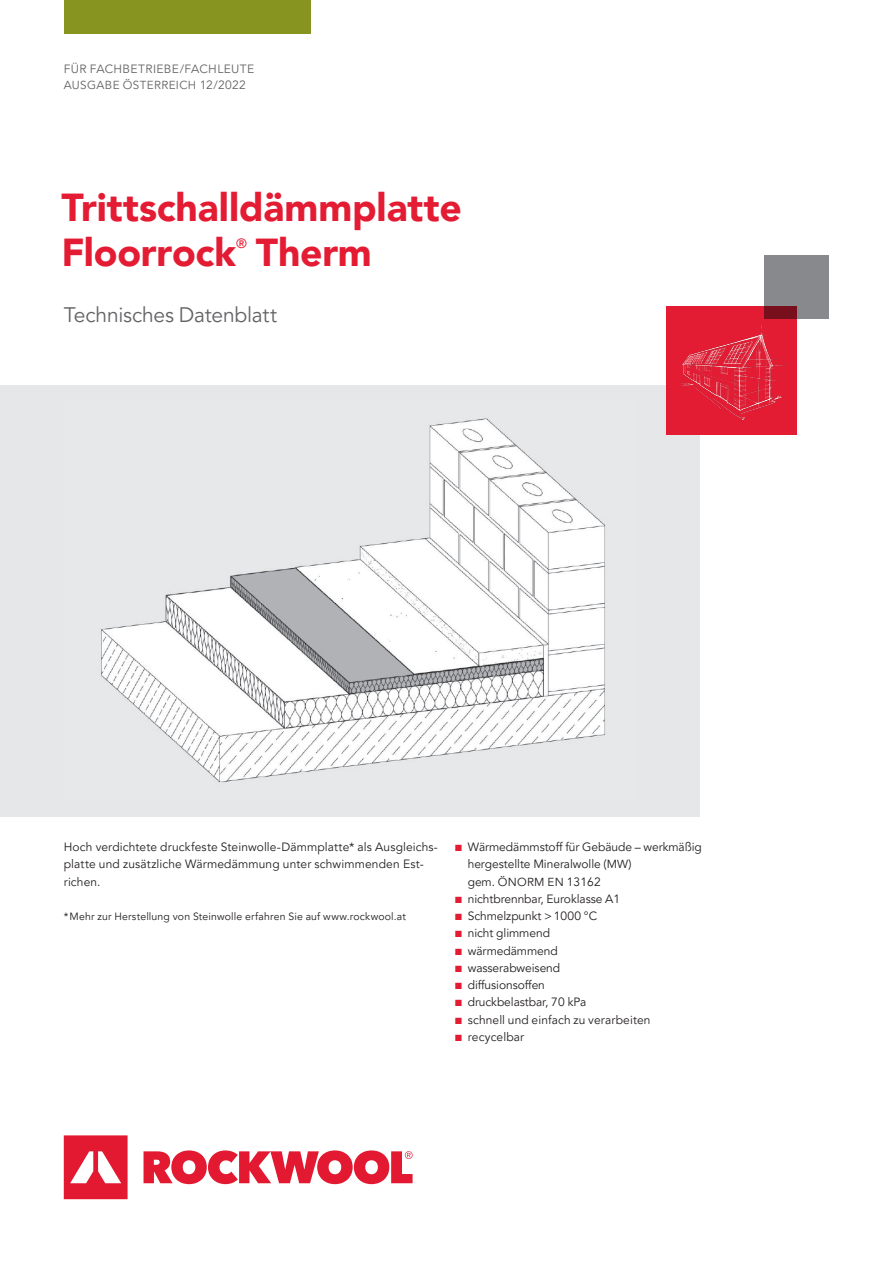
<style>
.page{position:relative;width:893px;height:1263px;background:#fff}
.page>*{position:absolute;margin:0;border:0;box-sizing:border-box;transform-origin:0 0}
.t1{font:900 39px/45px "Avenir LT Pro";letter-spacing:-.005em;color:#e31c33}
.t2{font:21px "Avenir LT Pro";letter-spacing:-.01em;color:#636366}
.t3{font:500 13.5px "Avenir LT Pro";color:#e31c33}
.t4{font:12px/17.2px "Avenir LT Pro";letter-spacing:-.005em;color:#231f20}
.t5{font:12px "Avenir LT Pro";letter-spacing:.03em;color:#636366}
.t6{font:11.7px "Avenir LT Pro";letter-spacing:.03em;color:#636366}
.t7{font:10.5px "Avenir LT Pro";letter-spacing:.015em;color:#231f20}
.s1{font-size:12px}
.s2{color:#e31c33}
.s3{font-size:11.7px}
</style>
<div class="page">
<div style="left:64px;top:0;width:246px;height:34px;background:#87941f"></div>
<svg style="left:64px;top:1135px;width:349px;height:64px"></svg>
<div style="left:0;top:385px;width:699px;height:431px;background:#e6e7e9"></div>
<img style="left:101px;top:418px;width:505px;height:364px">
<div style="left:666px;top:306px;width:130px;height:128px;background:#e31c33"></div>
<img style="left:681px;top:319px;width:116px;height:105px">
<div style="left:764px;top:255px;width:65px;height:64px;background:#87898c"></div>
<p class="t5" style="left:64px;top:62px;width:192px">FÜR FACHBETRIEBE/FACHLEUTE</p>
<p class="t6" style="left:64px;top:78px;width:184px">AUSGABE ÖSTERREICH <span class="s1">12/2022</span></p>
<h1 class="t1" style="left:62px;top:185px;width:402px">Trittschalldämmplatte<br>Floorrock</h1>
<p class="t3" style="left:236px;top:235px;width:12px">®</p>
<h1 class="t1" style="left:256px;top:230px;width:118px">Therm</h1>
<h2 class="t2" style="left:64px;top:302px;width:215px">Technisches Datenblatt</h2>
<p class="t4" style="left:64px;top:838px;width:376px">Hoch verdichtete druckfeste Steinwolle-Dämmplatte* als Ausgleichs&shy;platte und zusätzliche Wärmedämmung unter schwimmenden Est&shy;richen.</p>
<p class="t7" style="left:64px;top:910px;width:344px">*Mehr zur Herstellung von Steinwolle erfahren Sie auf www.rockwool.at</p>
<p class="t4" style="left:468px;top:838px;width:236px;text-indent:-13px"><span class="s2">■</span> Wärmedämmstoff für Gebäude – werkmäßig hergestellte Mineralwolle (<span class="s3">MW</span>)<br>gem. <span class="s3">ÖNORM EN</span> 13162</p>
<p class="t4" style="left:455px;top:890px;width:167px"><span class="s2">■</span> nichtbrennbar, Euroklasse A1</p>
<p class="t4" style="left:455px;top:907px;width:144px"><span class="s2">■</span> Schmelzpunkt &gt; 1000 °C</p>
<p class="t4" style="left:455px;top:925px;width:97px"><span class="s2">■</span> nicht glimmend</p>
<p class="t4" style="left:455px;top:942px;width:104px"><span class="s2">■</span> wärmedämmend</p>
<p class="t4" style="left:455px;top:959px;width:107px"><span class="s2">■</span> wasserabweisend</p>
<p class="t4" style="left:455px;top:976px;width:91px"><span class="s2">■</span> diffusionsoffen</p>
<p class="t4" style="left:455px;top:994px;width:133px"><span class="s2">■</span> druckbelastbar, 70 kPa</p>
<p class="t4" style="left:455px;top:1011px;width:197px"><span class="s2">■</span> schnell und einfach zu verarbeiten</p>
<p class="t4" style="left:455px;top:1028px;width:71px"><span class="s2">■</span> recycelbar</p>
</div>
